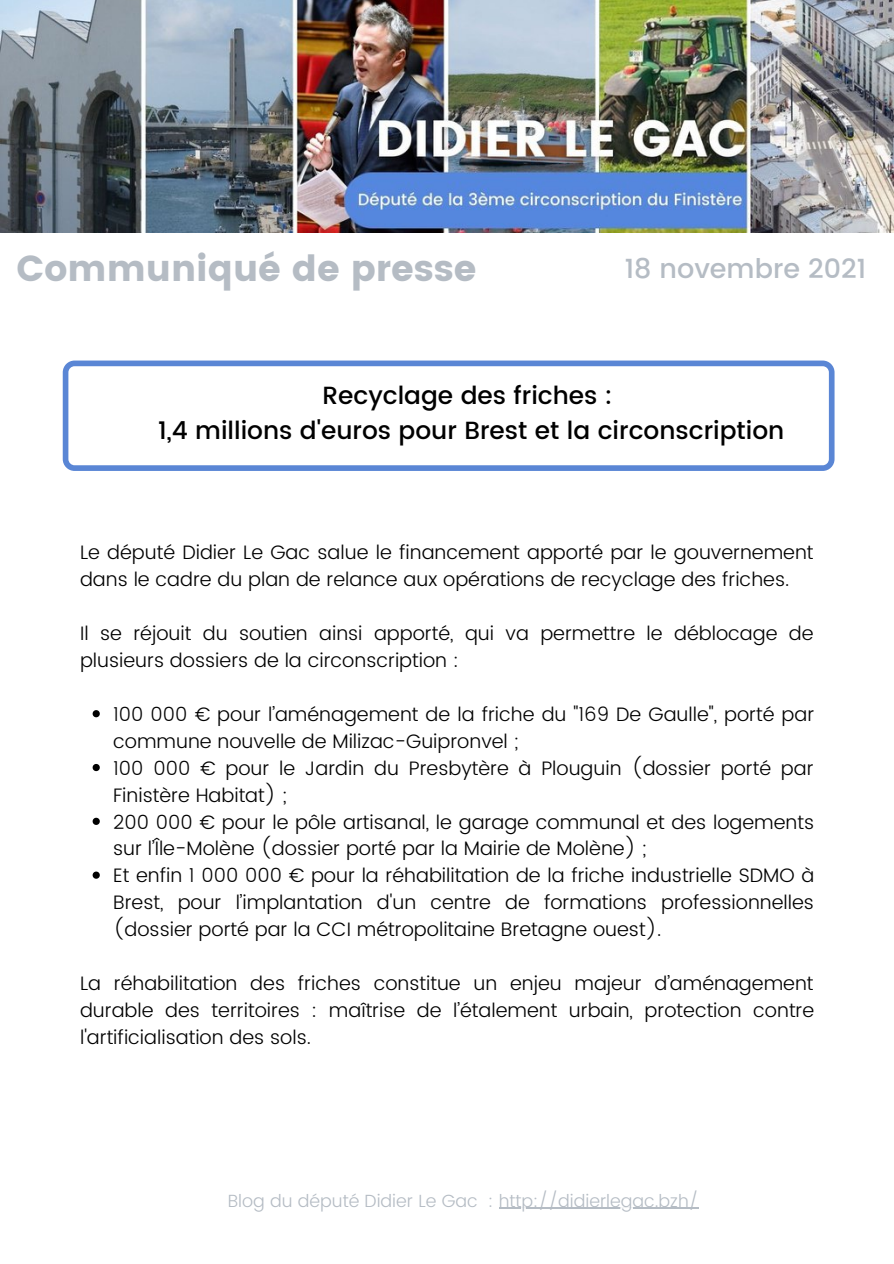
<style>
.page{position:relative;width:894px;height:1264px;background:#fff}
.page>*{position:absolute;margin:0;border:0;box-sizing:border-box;transform-origin:0 0}
.t1{font:36px "Poppins";color:#b5bcc4}
.t2{font:500 27px "Poppins";color:#b5bcc4}
.t3{font:500 24.75px "Poppins";color:#000}
.t4{font:300 19.5px/26.8px "Poppins";color:#000}
.t5{font:300 17.7px "Poppins";color:#b5bcc4}
</style>
<div class="page">
<img style="left:0;top:0;width:893px;height:232px">
<svg style="left:63px;top:360px;width:771px;height:111px"></svg>
<svg style="left:93px;top:710px;width:7px;height:7px"></svg>
<svg style="left:93px;top:764px;width:7px;height:7px"></svg>
<svg style="left:93px;top:817px;width:7px;height:8px"></svg>
<svg style="left:93px;top:871px;width:7px;height:7px"></svg>
<hr style="left:498px;top:1207px;width:200px;height:1px;background:#b5bcc4">
<p class="t1" style="left:17px;top:247px;width:461px">Communiqué de presse</p>
<p class="t2" style="left:624px;top:253px;width:243px">18 novembre 2021</p>
<p class="t3" style="left:322px;top:381px;width:291px">Recyclage des friches :</p>
<p class="t3" style="left:158px;top:416px;width:627px">1,4 millions d'euros pour Brest et la circonscription</p>
<p class="t4" style="left:80px;top:539px;width:734px">Le député Didier Le Gac salue le financement apporté par le gouvernement dans le cadre du plan de relance aux opérations de recyclage des friches.</p>
<p class="t4" style="left:80px;top:620px;width:734px">Il se réjouit du soutien ainsi apporté, qui va permettre le déblocage de plusieurs dossiers de la circonscription :</p>
<p class="t4" style="left:113px;top:700px;width:702px">100 000 € pour l’aménagement de la friche du "169 De Gaulle", porté par commune nouvelle de Milizac-Guipronvel ;</p>
<p class="t4" style="left:113px;top:754px;width:701px">100 000 € pour le Jardin du Presbytère à Plouguin (dossier porté par<br>Finistère Habitat) ;</p>
<p class="t4" style="left:113px;top:808px;width:702px">200 000 € pour le pôle artisanal, le garage communal et des logements sur l’Île-Molène (dossier porté par la Mairie de Molène) ;</p>
<p class="t4" style="left:113px;top:862px;width:702px;text-align:justify">Et enfin 1 000 000 € pour la réhabilitation de la friche industrielle SDMO à Brest, pour l’implantation d'un centre de formations professionnelles (dossier porté par la CCI métropolitaine Bretagne ouest).</p>
<p class="t4" style="left:80px;top:969px;width:735px;text-align:justify">La réhabilitation des friches constitue un enjeu majeur d’aménagement durable des territoires : maîtrise de l’étalement urbain, protection contre l'artificialisation des sols.</p>
<p class="t5" style="left:228px;top:1190px;width:472px">Blog du député Didier Le Gac : http://didierlegac.bzh/</p>
</div>
